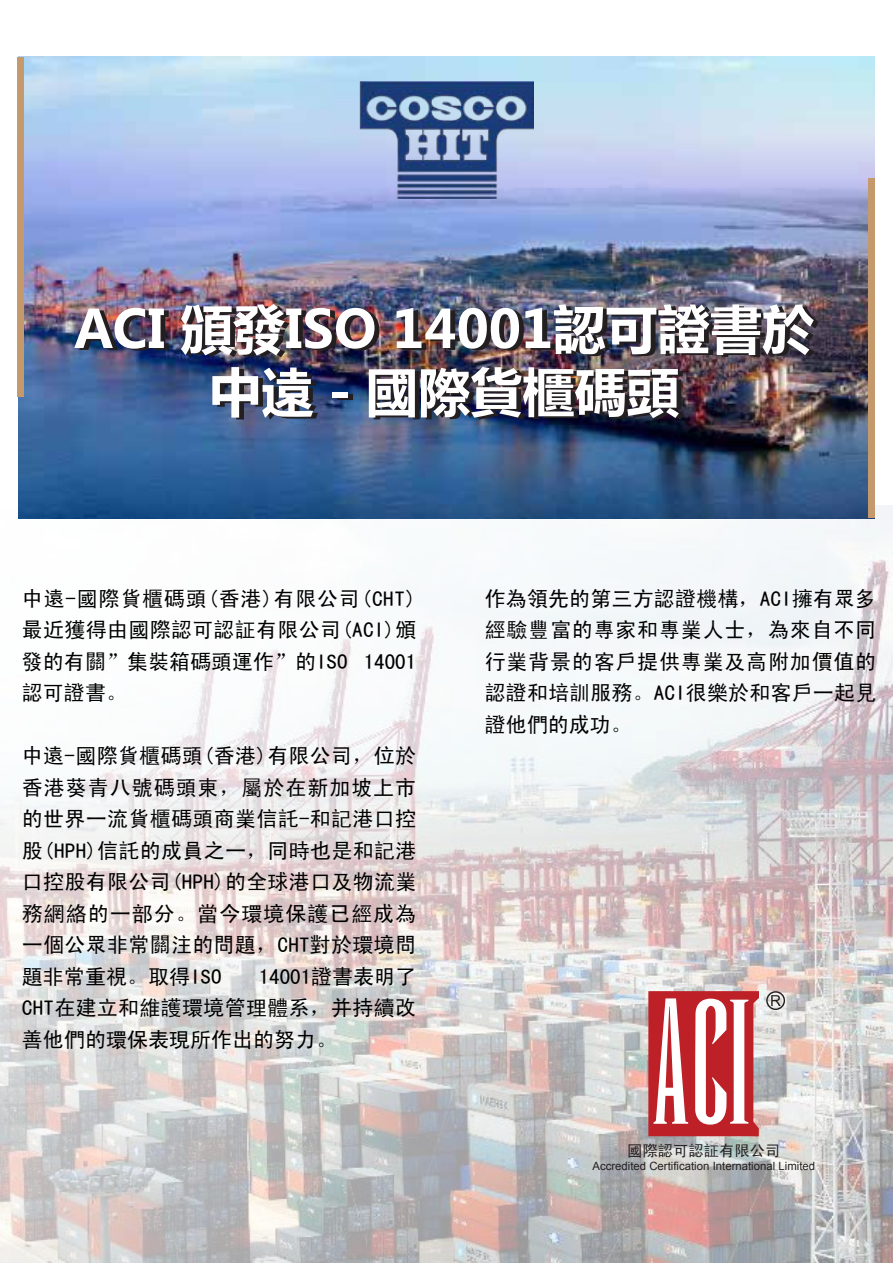
<style>
.page{position:relative;width:893px;height:1263px;background:#fff}
.page>*{position:absolute;margin:0;border:0;box-sizing:border-box;transform-origin:0 0}
.t1{font:700 52.2px/62.7px "Microsoft Ya Hei";color:#fff;text-align:center}
.t2{font:21px/31.5px "Sim Hei";letter-spacing:.015em;color:#000;text-align:justify}
.t3{font:15.3px "Sim Hei";color:#231f20}
.t4{font:11.4px "Arial";color:#231f20}
</style>
<div class="page">
<img style="left:0;top:505px;width:893px;height:758px">
<img style="left:18px;top:57px;width:857px;height:461px">
<svg style="left:648px;top:991px;width:111px;height:145px"></svg>
<svg style="left:766px;top:991px;width:19px;height:19px"></svg>
<img style="left:360px;top:82px;width:173px;height:117px">
<div style="left:18px;top:57px;width:6px;height:340px;background:#c49a6c"></div>
<div style="left:869px;top:178px;width:6px;height:340px;background:#c49a6c"></div>
<p class="t1" style="left:74px;top:296px;width:742px">ACI 頒發ISO 14001認可證書於中遠－國際貨櫃碼頭</p>
<p class="t2" style="left:22px;top:582px;width:396px">中遠-國際貨櫃碼頭(香港)有限公司(CHT)最近獲得由國際認可認証有限公司(ACI)頒發的有關”集裝箱碼頭運作”的ISO 14001認可證書。</p>
<p class="t2" style="left:22px;top:740px;width:396px">中遠-國際貨櫃碼頭(香港)有限公司，位於香港葵青八號碼頭東，屬於在新加坡上市的世界一流貨櫃碼頭商業信託-和記港口控股(HPH)信託的成員之一，同時也是和記港口控股有限公司(HPH)的全球港口及物流業務網絡的一部分。當今環境保護已經成為一個公眾非常關注的問題，CHT對於環境問題非常重視。取得ISO</p>
<p class="t2" style="left:22px;top:960px;width:396px;text-indent:237px">14001證書表明了CHT在建立和維護環境管理體系，并持續改善他們的環保表現所作出的努力。</p>
<p class="t2" style="left:485px;top:582px;width:393px">作為領先的第三方認證機構，ACI擁有眾多經驗豐富的專家和專業人士，為來自不同行業背景的客戶提供專業及高附加價值的認證和培訓服務。ACI很樂於和客戶一起見證他們的成功。</p>
<p class="t3" style="left:627px;top:1143px;width:155px">國際認可認証有限公司</p>
<p class="t4" style="left:592px;top:1158px;width:224px">Accredited Certification International Limited</p>
</div>
